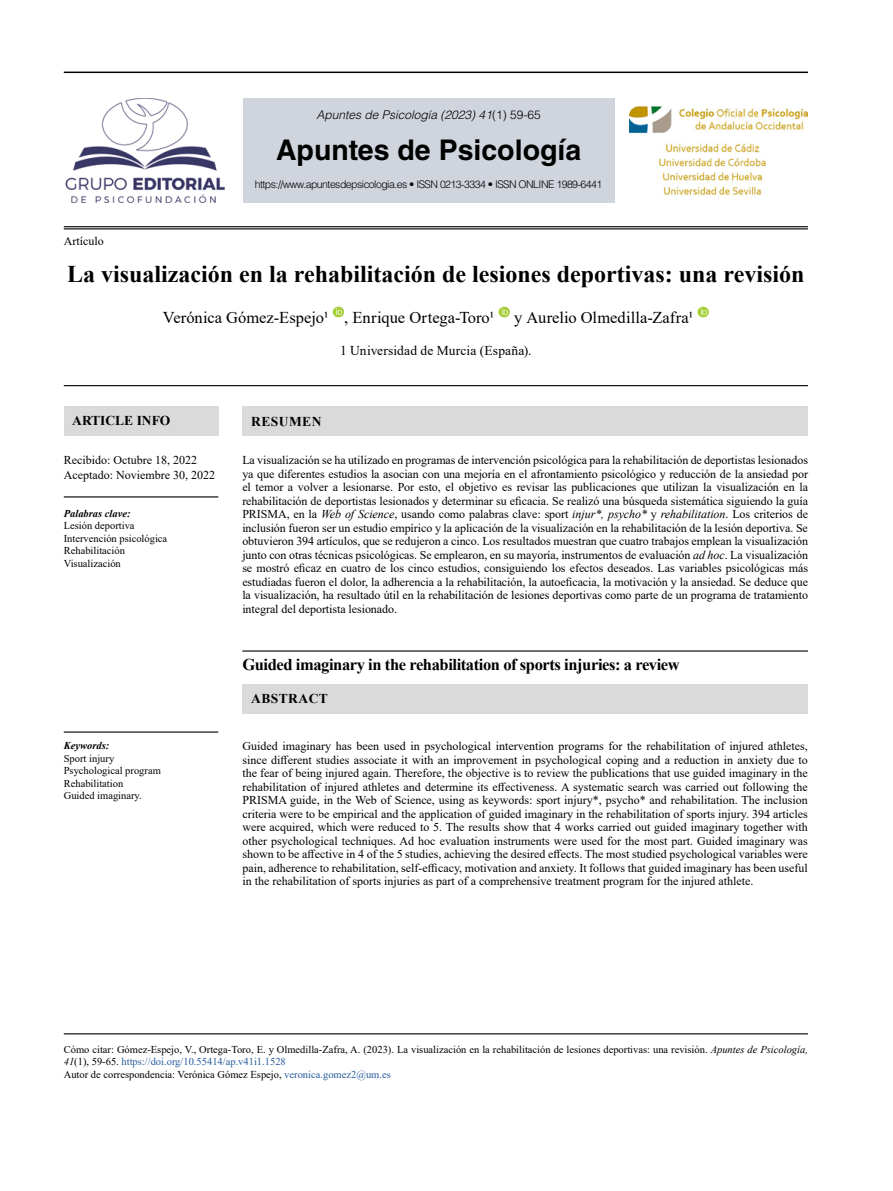
<style>
.page{position:relative;width:893px;height:1191px;background:#fff}
.page>*{position:absolute;margin:0;border:0;box-sizing:border-box;transform-origin:0 0}
.t1{font:700 28.5px "Helvetica LT Std";color:#000}
.t2{font:700 24px "Times New Roman";color:#000}
.t3{font:16.5px "Times New Roman";color:#000}
.t4{font:700 16.5px "Times New Roman";letter-spacing:-.025em;color:#000}
.t5{font:13.5px "Times New Roman";letter-spacing:.01em;color:#000}
.t6{font:700 13.5px "Times New Roman";letter-spacing:.035em;color:#000}
.t7{font:700 13.5px "Times New Roman";color:#000}
.t8{font:12px/13.5px "Times New Roman";color:#000;text-align:justify}
.t9{font:italic 300 12px "Helvetica LT Std";color:#000}
.t10{font:10.5px/12.6px "Times New Roman";color:#000}
.t11{font:300 10.5px "Helvetica LT Std";letter-spacing:-.05em;color:#000}
.t12{font:italic 700 10.5px "Times New Roman";color:#000}
.s1{font-style:normal}
.s2{font-style:italic}
.s3{color:#275b9b}
</style>
<div class="page">
<hr style="left:64px;top:385px;width:744px;height:1px;background:#000">
<hr style="left:64px;top:1033px;width:744px;height:1px;background:#000">
<hr style="left:64px;top:731px;width:154px;height:1px;background:#000">
<hr style="left:242px;top:650px;width:566px;height:1px;background:#000">
<hr style="left:64px;top:496px;width:154px;height:1px;background:#000">
<div style="left:242px;top:684px;width:566px;height:30px;background:#dadada"></div>
<div style="left:64px;top:406px;width:154px;height:30px;background:#dadada"></div>
<div style="left:333px;top:307px;width:11px;height:10px;background:#a6ce39;border-radius:50%"></div>
<svg style="left:336px;top:308px;width:6px;height:7px"></svg>
<div style="left:499px;top:307px;width:11px;height:10px;background:#a6ce39;border-radius:50%"></div>
<svg style="left:502px;top:308px;width:6px;height:7px"></svg>
<div style="left:697px;top:307px;width:12px;height:10px;background:#a6ce39;border-radius:50%"></div>
<svg style="left:701px;top:308px;width:6px;height:7px"></svg>
<hr style="left:64px;top:226px;width:744px;height:1px;background:#000">
<hr style="left:64px;top:72px;width:744px;height:1px;background:#000">
<hr style="left:64px;top:228px;width:744px;height:1px;background:#000">
<img style="left:65px;top:98px;width:160px;height:105px">
<div style="left:242px;top:406px;width:566px;height:30px;background:#dadada"></div>
<div style="left:243px;top:98px;width:371px;height:105px;background:#d0d4dd"></div>
<img style="left:629px;top:106px;width:179px;height:89px">
<p class="t9" style="left:317px;top:107px;width:226px">Apuntes de Psicología (2023) 41<span class="s1">(1) 59-65</span></p>
<h1 class="t1" style="left:276px;top:133px;width:307px">Apuntes de Psicología</h1>
<p class="t8" style="left:64px;top:234px;width:41px">Artículo</p>
<p class="t11" style="left:255px;top:178px;width:349px">https://www.apuntesdepsicologia.es • ISSN 0213-3334 • ISSN ONLINE 1989-6441</p>
<h2 class="t2" style="left:67px;top:257px;width:739px">La visualización en la rehabilitación de lesiones deportivas: una revisión</h2>
<h3 class="t3" style="left:163px;top:306px;width:532px">Verónica Gómez-Espejo1 , Enrique Ortega-Toro1 y Aurelio Olmedilla-Zafra1</h3>
<p class="t5" style="left:340px;top:341px;width:193px">1 Universidad de Murcia (España).</p>
<p class="t7" style="left:72px;top:411px;width:100px">ARTICLE INFO</p>
<p class="t8" style="left:64px;top:452px;width:153px;line-height:15px">Recibido: Octubre 18, 2022<br>Aceptado: Noviembre 30, 2022</p>
<p class="t12" style="left:64px;top:505px;width:68px">Palabras clave:</p>
<p class="t10" style="left:64px;top:519px;width:105px">Lesión deportiva<br>Intervención psicológica<br>Rehabilitación<br>Visualización</p>
<p class="t12" style="left:64px;top:738px;width:47px">Keywords:</p>
<p class="t10" style="left:64px;top:751px;width:99px">Sport injury<br>Psychological program<br>Rehabilitation<br>Guided imaginary.</p>
<p class="t6" style="left:251px;top:411px;width:72px">RESUMEN</p>
<p class="t8" style="left:242px;top:453px;width:567px">La visualización se ha utilizado en programas de intervención psicológica para la rehabilitación de deportistas lesionados ya que diferentes estudios la asocian con una mejoría en el afrontamiento psicológico y reducción de la ansiedad por el temor a volver a lesionarse. Por esto, el objetivo es revisar las publicaciones que utilizan la visualización en la rehabilitación de deportistas lesionados y determinar su eficacia. Se realizó una búsqueda sistemática siguiendo la guía PRISMA, en la <span class="s2">Web of Science</span>, usando como palabras clave: sport <span class="s2">injur*, psycho*</span> y <span class="s2">rehabilitation</span>. Los criterios de inclusión fueron ser un estudio empírico y la aplicación de la visualización en la rehabilitación de la lesión deportiva. Se obtuvieron 394 artículos, que se redujeron a cinco. Los resultados muestran que cuatro trabajos emplean la visualización junto con otras técnicas psicológicas. Se emplearon, en su mayoría, instrumentos de evaluación <span class="s2">ad hoc</span>. La visualización se mostró eficaz en cuatro de los cinco estudios, consiguiendo los efectos deseados. Las variables psicológicas más estudiadas fueron el dolor, la adherencia a la rehabilitación, la autoeficacia, la motivación y la ansiedad. Se deduce que la visualización, ha resultado útil en la rehabilitación de lesiones deportivas como parte de un programa de tratamiento integral del deportista lesionado.</p>
<h3 class="t4" style="left:242px;top:652px;width:439px">Guided imaginary in the rehabilitation of sports injuries: a review</h3>
<p class="t6" style="left:251px;top:689px;width:78px">ABSTRACT</p>
<p class="t8" style="left:242px;top:739px;width:567px">Guided imaginary has been used in psychological intervention programs for the rehabilitation of injured athletes, since different studies associate it with an improvement in psychological coping and a reduction in anxiety due to the fear of being injured again. Therefore, the objective is to review the publications that use guided imaginary in the rehabilitation of injured athletes and determine its effectiveness. A systematic search was carried out following the PRISMA guide, in the Web of Science, using as keywords: sport injury*, psycho* and rehabilitation. The inclusion criteria were to be empirical and the application of guided imaginary in the rehabilitation of sports injury. 394 articles were acquired, which were reduced to 5. The results show that 4 works carried out guided imaginary together with other psychological techniques. Ad hoc evaluation instruments were used for the most part. Guided imaginary was shown to be affective in 4 of the 5 studies, achieving the desired effects. The most studied psychological variables were pain, adherence to rehabilitation, self-efficacy, motivation and anxiety. It follows that guided imaginary has been useful in the rehabilitation of sports injuries as part of a comprehensive treatment program for the injured athlete.</p>
<p class="t10" style="left:64px;top:1042px;width:746px">Cómo citar: Gómez-Espejo, V., Ortega-Toro, E. y Olmedilla-Zafra, A. (2023). La visualización en la rehabilitación de lesiones deportivas: una revisión. <span class="s2">Apuntes de Psicología,<br>41</span>(1), 59-65. <span class="s3">https://doi.org/10.55414/ap.v41i1.1528<br></span>Autor de correspondencia: Verónica Gómez Espejo, <span class="s3">veronica.gomez2@um.es</span></p>
</div>
